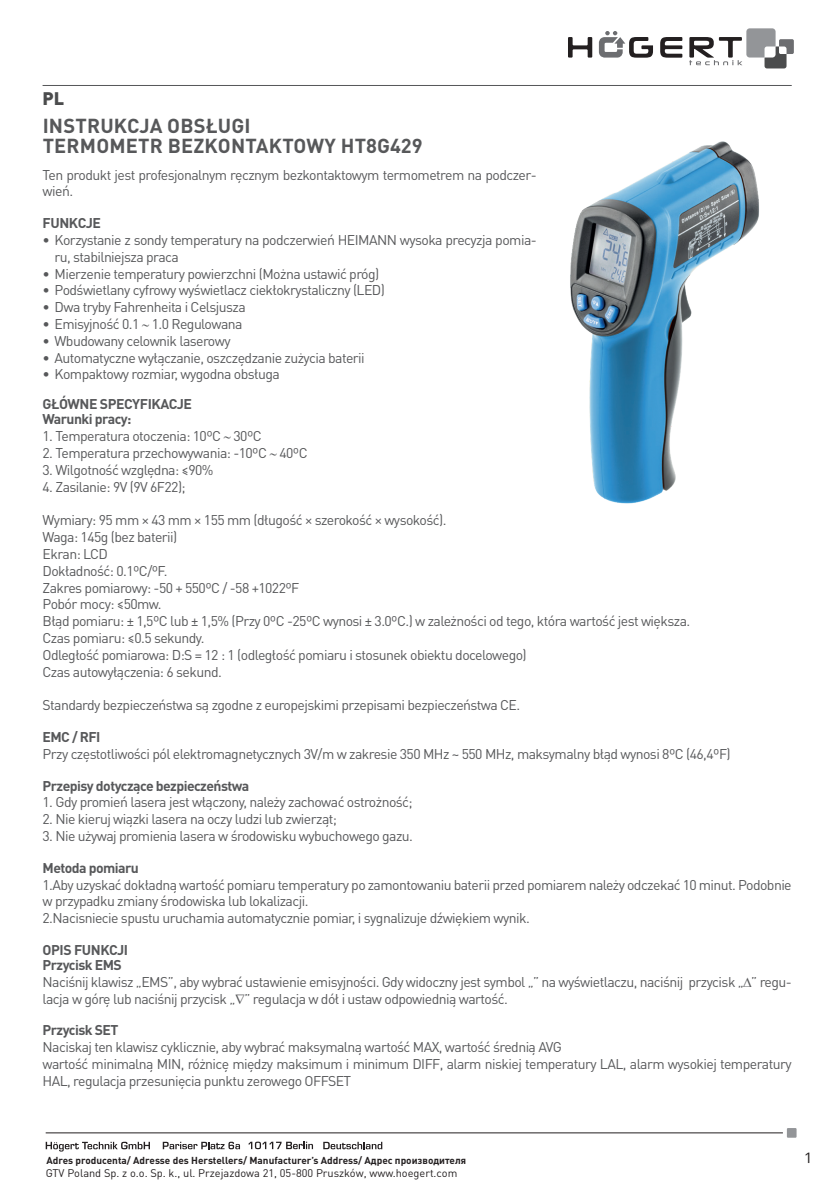
<style>
.page{position:relative;width:840px;height:1191px;background:#fff}
.page>*{position:absolute;margin:0;border:0;box-sizing:border-box;transform-origin:0 0}
.t1{font:700 20px/20px "DIN Pro";letter-spacing:.01em;color:#57585a}
.t2{font:900 18px "DIN Pro";color:#4b4c4d}
.t3{font:16px "Merel";color:#231f20}
.t4{font:14px/16.8px "DIN Pro";letter-spacing:-.04em;color:#57585a}
.t5{font:700 14px/15px "DIN Pro";letter-spacing:-.04em;color:#57585a}
.t6{font:11px "DIN Pro";color:#231f20}
.t7{font:700 10px "DIN Pro";color:#231f20}
</style>
<div class="page">
<svg style="left:568px;top:37px;width:24px;height:21px"></svg>
<svg style="left:660px;top:37px;width:22px;height:21px"></svg>
<svg style="left:598px;top:31px;width:54px;height:27px"></svg>
<svg style="left:689px;top:28px;width:104px;height:40px"></svg>
<svg style="left:46px;top:1141px;width:104px;height:10px"></svg>
<svg style="left:163px;top:1141px;width:77px;height:8px"></svg>
<svg style="left:248px;top:1141px;width:65px;height:8px"></svg>
<svg style="left:323px;top:1141px;width:59px;height:8px"></svg>
<svg style="left:786px;top:1128px;width:10px;height:9px"></svg>
<hr style="left:46px;top:1132px;width:736px;height:1px;background:#231f20">
<hr style="left:43px;top:85px;width:748px;height:1px;background:#57585a">
<img style="left:570px;top:141px;width:189px;height:363px">
<p class="t2" style="left:43px;top:86px;width:23px">PL</p>
<h1 class="t1" style="left:43px;top:115px;width:381px">INSTRUKCJA OBSŁUGI<br>TERMOMETR BEZKONTAKTOWY HT8G429</h1>
<p class="t4" style="left:43px;top:165px;width:495px">Ten produkt jest profesjonalnym ręcznym bezkontaktowym termometrem na podczer&shy;wień.</p>
<p class="t5" style="left:43px;top:215px;width:60px">FUNKCJE</p>
<p class="t4" style="left:55px;top:231px;width:483px;text-indent:-12px">• Korzystanie z sondy temperatury na podczerwień HEIMANN wysoka precyzja pomia&shy;ru, stabilniejsza praca</p>
<p class="t4" style="left:43px;top:264px;width:338px">• Mierzenie temperatury powierzchni (Można ustawić próg)</p>
<p class="t4" style="left:43px;top:281px;width:344px">• Podświetlany cyfrowy wyświetlacz ciekłokrystaliczny (LED)</p>
<p class="t4" style="left:43px;top:298px;width:205px">• Dwa tryby Fahrenheita i Celsjusza</p>
<p class="t4" style="left:43px;top:315px;width:201px">• Emisyjność 0.1 ∼ 1.0 Regulowana</p>
<p class="t4" style="left:43px;top:332px;width:189px">• Wbudowany celownik laserowy</p>
<p class="t4" style="left:43px;top:348px;width:323px">• Automatyczne wyłączanie, oszczędzanie zużycia baterii</p>
<p class="t4" style="left:43px;top:365px;width:238px">• Kompaktowy rozmiar, wygodna obsługa</p>
<p class="t5" style="left:43px;top:396px;width:151px">GŁÓWNE SPECYFIKACJE<br>Warunki pracy:</p>
<p class="t4" style="left:43px;top:427px;width:221px">1. Temperatura otoczenia: 10ºC ∼ 30ºC</p>
<p class="t4" style="left:43px;top:444px;width:266px">2. Temperatura przechowywania: -10ºC ∼ 40ºC</p>
<p class="t4" style="left:43px;top:461px;width:172px">3. Wilgotność względna: ≤90%</p>
<p class="t4" style="left:43px;top:477px;width:145px">4. Zasilanie: 9V (9V 6F22);</p>
<p class="t4" style="left:43px;top:511px;width:649px">Wymiary: 95 mm × 43 mm × 155 mm (długość × szerokość × wysokość).<br>Waga: 145g (bez baterii)<br>Ekran: LCD<br>Dokładność: 0.1ºC/ºF.<br>Zakres pomiarowy: -50 + 550ºC / -58 +1022ºF<br>Pobór mocy: ≤50mw.<br>Błąd pomiaru: ± 1,5ºC lub ± 1,5% (Przy 0ºC -25ºC wynosi ± 3.0ºC.) w zależności od tego, która wartość jest większa.<br>Czas pomiaru: ≤0.5 sekundy.<br>Odległość pomiarowa: D:S = 12 : 1 (odległość pomiaru i stosunek obiektu docelowego)<br>Czas autowyłączenia: 6 sekund.</p>
<p class="t4" style="left:43px;top:696px;width:479px">Standardy bezpieczeństwa są zgodne z europejskimi przepisami bezpieczeństwa CE.</p>
<p class="t5" style="left:43px;top:729px;width:59px">EMC / RFI</p>
<p class="t4" style="left:43px;top:744px;width:689px">Przy częstotliwości pól elektromagnetycznych 3V/m w zakresie 350 MHz ~ 550 MHz, maksymalny błąd wynosi 8ºC (46,4ºF)</p>
<p class="t5" style="left:43px;top:777px;width:208px">Przepisy dotyczące bezpieczeństwa</p>
<p class="t4" style="left:43px;top:793px;width:371px">1. Gdy promień lasera jest włączony, należy zachować ostrożność;</p>
<p class="t4" style="left:43px;top:810px;width:296px">2. Nie kieruj wiązki lasera na oczy ludzi lub zwierząt;</p>
<p class="t4" style="left:43px;top:827px;width:372px">3. Nie używaj promienia lasera w środowisku wybuchowego gazu.</p>
<p class="t5" style="left:43px;top:859px;width:98px">Metoda pomiaru</p>
<p class="t4" style="left:43px;top:875px;width:750px">1.Aby uzyskać dokładną wartość pomiaru temperatury po zamontowaniu baterii przed pomiarem należy odczekać 10 minut. Podobnie w przypadku zmiany środowiska lub lokalizacji.<br>2.Nacisniecie spustu uruchamia automatycznie pomiar, i sygnalizuje dźwiękiem wynik.</p>
<p class="t5" style="left:43px;top:942px;width:87px">OPIS FUNKCJI<br>Przycisk EMS</p>
<p class="t4" style="left:43px;top:972px;width:750px">Naciśnij klawisz „EMS”, aby wybrać ustawienie emisyjności. Gdy widoczny jest symbol „” na wyświetlaczu, naciśnij przycisk „∆” regu&shy;lacja w górę lub naciśnij przycisk „∇” regulacja w dół i ustaw odpowiednią wartość.</p>
<p class="t5" style="left:43px;top:1022px;width:77px">Przycisk SET</p>
<p class="t4" style="left:43px;top:1038px;width:750px">Naciskaj ten klawisz cyklicznie, aby wybrać maksymalną wartość MAX, wartość średnią AVG<br>wartość minimalną MIN, różnicę między maksimum i minimum DIFF, alarm niskiej temperatury LAL, alarm wysokiej temperatury<br>HAL, regulacja przesunięcia punktu zerowego OFFSET</p>
<p class="t7" style="left:46px;top:1153px;width:421px">Adres producenta/ Adresse des Herstellers/ Manufacturer’s Address/ Адрес производителя</p>
<p class="t3" style="left:804px;top:1145px;width:7px">1</p>
<p class="t6" style="left:46px;top:1165px;width:413px">GTV Poland Sp. z o.o. Sp. k., ul. Przejazdowa 21, 05-800 Pruszków, www.hoegert.com</p>
</div>
